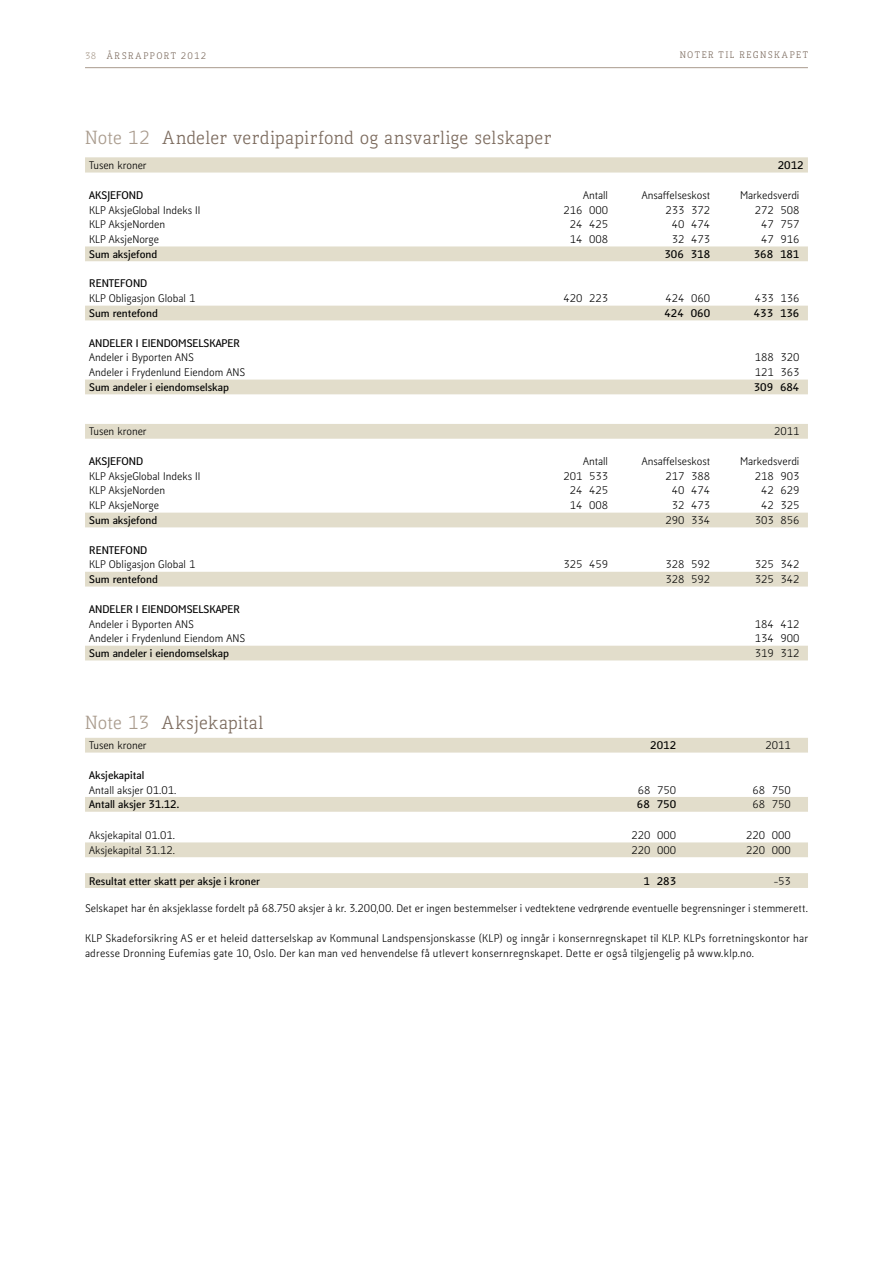
<style>
.page{position:relative;width:893px;height:1263px;background:#fff}
.page>*{position:absolute;margin:0;border:0;box-sizing:border-box;transform-origin:0 0}
.t1{font:18px "Kofi Pure Serif";letter-spacing:.025em;color:#7b6a5d}
.t2{font:10.5px "Kofi Pure Sans";color:#000}
.t3{font:700 10.5px "Kofi Pure Sans";color:#000}
.t4{font:10.5px/15px "Kofi Pure Sans";letter-spacing:.02em;color:#000}
.t5{font:9px "Kofi Pure Serif";letter-spacing:.175em;color:#7b6a5d}
.t6{font:9px "Kofi Pure Serif";letter-spacing:.155em;color:#7b6a5d}
.s1{color:#a99b8d}
</style>
<div class="page">
<hr style="left:85px;top:67px;width:723px;height:1px;background:#a99b8d">
<svg style="left:85px;top:157px;width:723px;height:503px"></svg>
<svg style="left:85px;top:738px;width:723px;height:150px"></svg>
<div style="left:85px;top:842px;width:723px;height:15px;background:#e2ddcb"></div>
<p class="t6" style="left:85px;top:50px;width:123px"><span class="s1">38</span> Årsrapport 2012</p>
<p class="t5" style="left:680px;top:49px;width:130px">noter til regnskapet</p>
<h1 class="t1" style="left:85px;top:126px;width:468px"><span class="s1">Note 12</span> Andeler verdipapirfond og ansvarlige selskaper</h1>
<p class="t2" style="left:89px;top:158px;width:59px">Tusen kroner</p>
<p class="t3" style="left:778px;top:158px;width:27px">2012</p>
<p class="t3" style="left:89px;top:188px;width:55px">AKSJEFOND</p>
<p class="t2" style="left:583px;top:188px;width:26px">Antall</p>
<p class="t2" style="left:642px;top:188px;width:70px">Ansaffelseskost</p>
<p class="t2" style="left:740px;top:188px;width:61px">Markedsverdi</p>
<p class="t2" style="left:89px;top:203px;width:112px">KLP AksjeGlobal Indeks II</p>
<p class="t2" style="left:563px;top:203px;width:46px">216 000</p>
<p class="t2" style="left:665px;top:203px;width:46px">233 372</p>
<p class="t2" style="left:755px;top:203px;width:46px">272 508</p>
<p class="t2" style="left:89px;top:218px;width:77px">KLP AksjeNorden</p>
<p class="t2" style="left:570px;top:218px;width:40px">24 425</p>
<p class="t2" style="left:672px;top:218px;width:40px">40 474</p>
<p class="t2" style="left:761px;top:218px;width:40px">47 757</p>
<p class="t2" style="left:89px;top:233px;width:71px">KLP AksjeNorge</p>
<p class="t2" style="left:570px;top:233px;width:40px">14 008</p>
<p class="t2" style="left:672px;top:233px;width:40px">32 473</p>
<p class="t2" style="left:761px;top:233px;width:40px">47 916</p>
<p class="t3" style="left:89px;top:247px;width:69px">Sum aksjefond</p>
<p class="t3" style="left:664px;top:247px;width:47px">306 318</p>
<p class="t3" style="left:754px;top:247px;width:47px">368 181</p>
<p class="t3" style="left:89px;top:276px;width:60px">RENTEFOND</p>
<p class="t2" style="left:89px;top:292px;width:108px">KLP Obligasjon Global 1</p>
<p class="t2" style="left:563px;top:292px;width:46px">420 223</p>
<p class="t2" style="left:665px;top:292px;width:46px">424 060</p>
<p class="t2" style="left:755px;top:292px;width:46px">433 136</p>
<p class="t3" style="left:89px;top:306px;width:70px">Sum rentefond</p>
<p class="t3" style="left:664px;top:306px;width:47px">424 060</p>
<p class="t3" style="left:754px;top:306px;width:47px">433 136</p>
<p class="t3" style="left:89px;top:335px;width:151px">ANDELER I EIENDOMSELSKAPER</p>
<p class="t2" style="left:89px;top:351px;width:106px">Andeler i Byporten ANS</p>
<p class="t2" style="left:755px;top:351px;width:46px">188 320</p>
<p class="t2" style="left:89px;top:366px;width:157px">Andeler i Frydenlund Eiendom ANS</p>
<p class="t2" style="left:755px;top:366px;width:46px">121 363</p>
<p class="t3" style="left:89px;top:380px;width:141px">Sum andeler i eiendomselskap</p>
<p class="t3" style="left:754px;top:380px;width:47px">309 684</p>
<p class="t2" style="left:89px;top:425px;width:59px">Tusen kroner</p>
<p class="t2" style="left:774px;top:425px;width:27px">2011</p>
<p class="t3" style="left:89px;top:454px;width:55px">AKSJEFOND</p>
<p class="t2" style="left:583px;top:454px;width:26px">Antall</p>
<p class="t2" style="left:642px;top:454px;width:70px">Ansaffelseskost</p>
<p class="t2" style="left:740px;top:454px;width:61px">Markedsverdi</p>
<p class="t2" style="left:89px;top:469px;width:112px">KLP AksjeGlobal Indeks II</p>
<p class="t2" style="left:563px;top:469px;width:46px">201 533</p>
<p class="t2" style="left:665px;top:469px;width:46px">217 388</p>
<p class="t2" style="left:755px;top:469px;width:46px">218 903</p>
<p class="t2" style="left:89px;top:484px;width:77px">KLP AksjeNorden</p>
<p class="t2" style="left:570px;top:484px;width:40px">24 425</p>
<p class="t2" style="left:672px;top:484px;width:40px">40 474</p>
<p class="t2" style="left:761px;top:484px;width:40px">42 629</p>
<p class="t2" style="left:89px;top:499px;width:71px">KLP AksjeNorge</p>
<p class="t2" style="left:570px;top:499px;width:40px">14 008</p>
<p class="t2" style="left:672px;top:499px;width:40px">32 473</p>
<p class="t2" style="left:761px;top:499px;width:40px">42 325</p>
<p class="t3" style="left:89px;top:513px;width:69px">Sum aksjefond</p>
<p class="t2" style="left:665px;top:513px;width:46px">290 334</p>
<p class="t2" style="left:755px;top:513px;width:46px">303 856</p>
<p class="t3" style="left:89px;top:542px;width:60px">RENTEFOND</p>
<p class="t2" style="left:89px;top:558px;width:108px">KLP Obligasjon Global 1</p>
<p class="t2" style="left:563px;top:558px;width:46px">325 459</p>
<p class="t2" style="left:665px;top:558px;width:46px">328 592</p>
<p class="t2" style="left:755px;top:558px;width:46px">325 342</p>
<p class="t3" style="left:89px;top:572px;width:70px">Sum rentefond</p>
<p class="t2" style="left:665px;top:573px;width:46px">328 592</p>
<p class="t2" style="left:755px;top:573px;width:46px">325 342</p>
<p class="t3" style="left:89px;top:602px;width:151px">ANDELER I EIENDOMSELSKAPER</p>
<p class="t2" style="left:89px;top:617px;width:106px">Andeler i Byporten ANS</p>
<p class="t2" style="left:755px;top:617px;width:46px">184 412</p>
<p class="t2" style="left:89px;top:632px;width:157px">Andeler i Frydenlund Eiendom ANS</p>
<p class="t2" style="left:755px;top:632px;width:46px">134 900</p>
<p class="t3" style="left:89px;top:646px;width:141px">Sum andeler i eiendomselskap</p>
<p class="t2" style="left:755px;top:647px;width:46px">319 312</p>
<h1 class="t1" style="left:85px;top:711px;width:180px"><span class="s1">Note 13</span> Aksjekapital</h1>
<p class="t2" style="left:89px;top:739px;width:59px">Tusen kroner</p>
<p class="t3" style="left:650px;top:738px;width:27px">2012</p>
<p class="t2" style="left:766px;top:739px;width:27px">2011</p>
<p class="t3" style="left:89px;top:768px;width:57px">Aksjekapital</p>
<p class="t2" style="left:89px;top:783px;width:89px">Antall aksjer 01.01.</p>
<p class="t2" style="left:638px;top:783px;width:40px">68 750</p>
<p class="t2" style="left:753px;top:783px;width:40px">68 750</p>
<p class="t3" style="left:89px;top:797px;width:91px">Antall aksjer 31.12.</p>
<p class="t3" style="left:637px;top:797px;width:41px">68 750</p>
<p class="t2" style="left:753px;top:798px;width:40px">68 750</p>
<p class="t2" style="left:89px;top:828px;width:87px">Aksjekapital 01.01.</p>
<p class="t2" style="left:631px;top:828px;width:46px">220 000</p>
<p class="t2" style="left:746px;top:828px;width:46px">220 000</p>
<p class="t2" style="left:89px;top:843px;width:87px">Aksjekapital 31.12.</p>
<p class="t2" style="left:631px;top:843px;width:46px">220 000</p>
<p class="t2" style="left:746px;top:843px;width:46px">220 000</p>
<p class="t3" style="left:89px;top:873px;width:172px">Resultat etter skatt per aksje i kroner</p>
<p class="t3" style="left:643px;top:873px;width:34px">1 283</p>
<p class="t2" style="left:774px;top:874px;width:19px">-53</p>
<p class="t2" style="left:85px;top:901px;width:724px">Selskapet har én aksjeklasse fordelt på 68.750 aksjer à kr. 3.200,00. Det er ingen bestemmelser i vedtektene vedrørende eventuelle begrensninger i stemmerett.</p>
<p class="t4" style="left:85px;top:931px;width:724px">KLP Skadeforsikring AS er et heleid datterselskap av Kommunal Landspensjonskasse (KLP) og inngår i konsernregnskapet til KLP. KLPs forretningskontor har adresse Dronning Eufemias gate 10, Oslo. Der kan man ved henvendelse få utlevert konsernregnskapet. Dette er også tilgjengelig på www.klp.no.</p>
</div>
